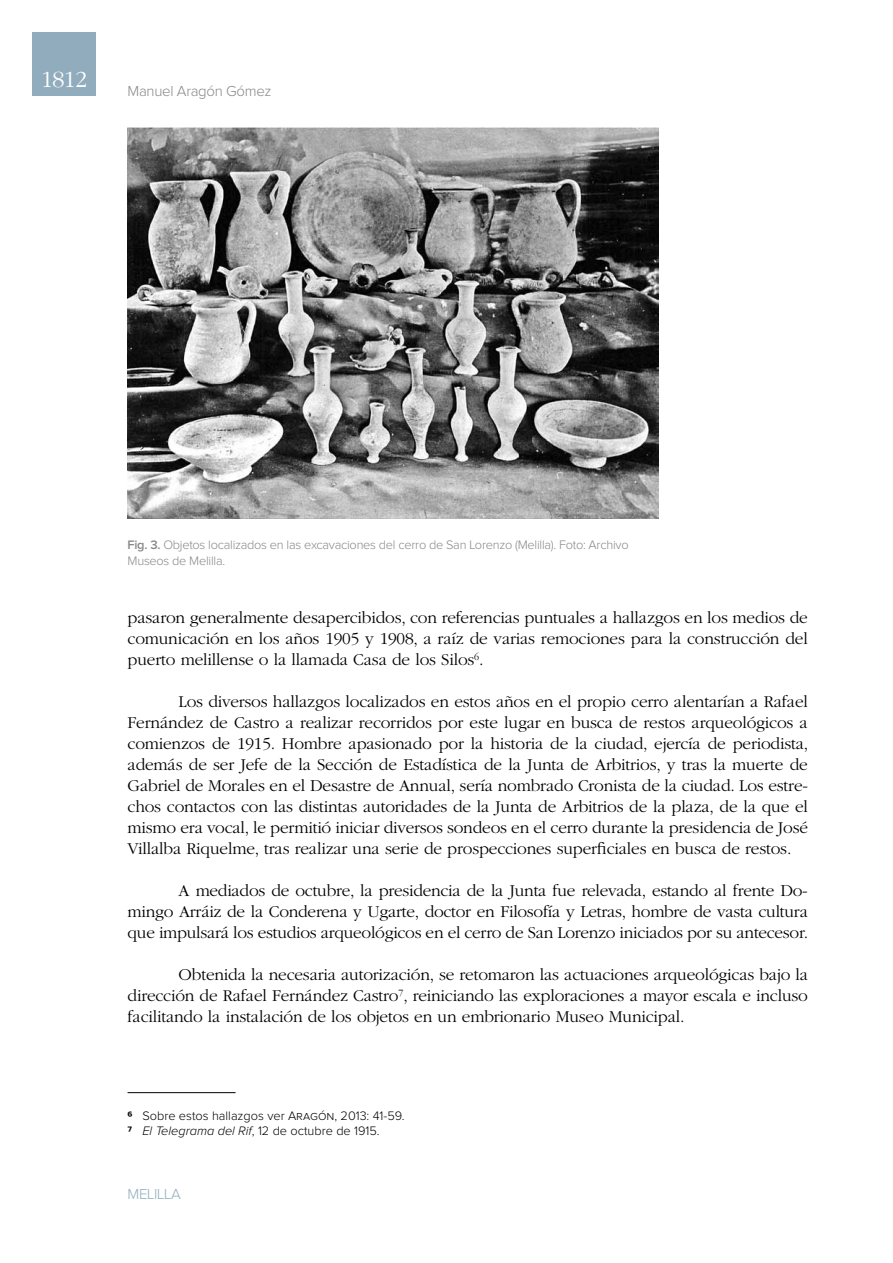
<style>
.page{position:relative;width:893px;height:1263px;background:#fff}
.page>*{position:absolute;margin:0;border:0;box-sizing:border-box;transform-origin:0 0}
.t1{font:300 24px "ITC Garamond Std";color:#fff}
.t2{font:300 17.25px/21px "ITC Garamond Std";letter-spacing:-.01em;color:#000;text-align:justify}
.t3{font:300 15px "Proxima Nova";letter-spacing:-.02em;color:#87888a}
.t4{font:300 15px "Proxima Nova";color:#91acbc}
.t5{font:300 12.75px/15.8px "Proxima Nova";letter-spacing:-.02em;color:#87888a}
.t6{font:300 12.75px/15px "Proxima Nova";color:#000}
.s1{font-weight:600}
.s2{font-weight:700}
.s3{font-style:italic}
</style>
<div class="page">
<div style="left:32px;top:32px;width:64px;height:64px;background:#91acbc"></div>
<hr style="left:128px;top:1092px;width:108px;height:1px;background:#000">
<img style="left:128px;top:128px;width:530px;height:390px">
<h1 class="t1" style="left:41px;top:67px;width:47px">1812</h1>
<p class="t3" style="left:128px;top:84px;width:141px">Manuel Aragón Gómez</p>
<p class="t5" style="left:128px;top:538px;width:503px"><span class="s1">Fig. 3.</span> Objetos localizados en las excavaciones del cerro de San Lorenzo (Melilla). Foto: Archivo<br>Museos de Melilla.</p>
<p class="t2" style="left:128px;top:608px;width:682px">pasaron generalmente desapercibidos, con referencias puntuales a hallazgos en los medios de comunicación en los años 1905 y 1908, a raíz de varias remociones para la construcción del puerto melillense o la llamada Casa de los Silos<sup>6</sup>.</p>
<p class="t2" style="left:128px;top:692px;width:682px;text-indent:51px">Los diversos hallazgos localizados en estos años en el propio cerro alentarían a Rafael Fernández de Castro a realizar recorridos por este lugar en busca de restos arqueológicos a comienzos de 1915. Hombre apasionado por la historia de la ciudad, ejercía de periodista, además de ser Jefe de la Sección de Estadística de la Junta de Arbitrios, y tras la muerte de Gabriel de Morales en el Desastre de Annual, sería nombrado Cronista de la ciudad. Los estre&shy;chos contactos con las distintas autoridades de la Junta de Arbitrios de la plaza, de la que el mismo era vocal, le permitió iniciar diversos sondeos en el cerro durante la presidencia de José Villalba Riquelme, tras realizar una serie de prospecciones superficiales en busca de restos.</p>
<p class="t2" style="left:128px;top:881px;width:682px;text-indent:51px">A mediados de octubre, la presidencia de la Junta fue relevada, estando al frente Do&shy;mingo Arráiz de la Conderena y Ugarte, doctor en Filosofía y Letras, hombre de vasta cultura que impulsará los estudios arqueológicos en el cerro de San Lorenzo iniciados por su antecesor.</p>
<p class="t2" style="left:128px;top:965px;width:682px;text-indent:51px">Obtenida la necesaria autorización, se retomaron las actuaciones arqueológicas bajo la dirección de Rafael Fernández Castro<sup>7</sup>, reiniciando las exploraciones a mayor escala e incluso facilitando la instalación de los objetos en un embrionario Museo Municipal.</p>
<p class="t6" style="left:128px;top:1109px;width:278px"><span class="s2">6</span> Sobre estos hallazgos ver Aragón, 2013: 41-59.<br><span class="s2">7</span> <span class="s3">El Telegrama del Rif</span>, 12 de octubre de 1915.</p>
<p class="t4" style="left:128px;top:1187px;width:20px">Melilla</p>
</div>
